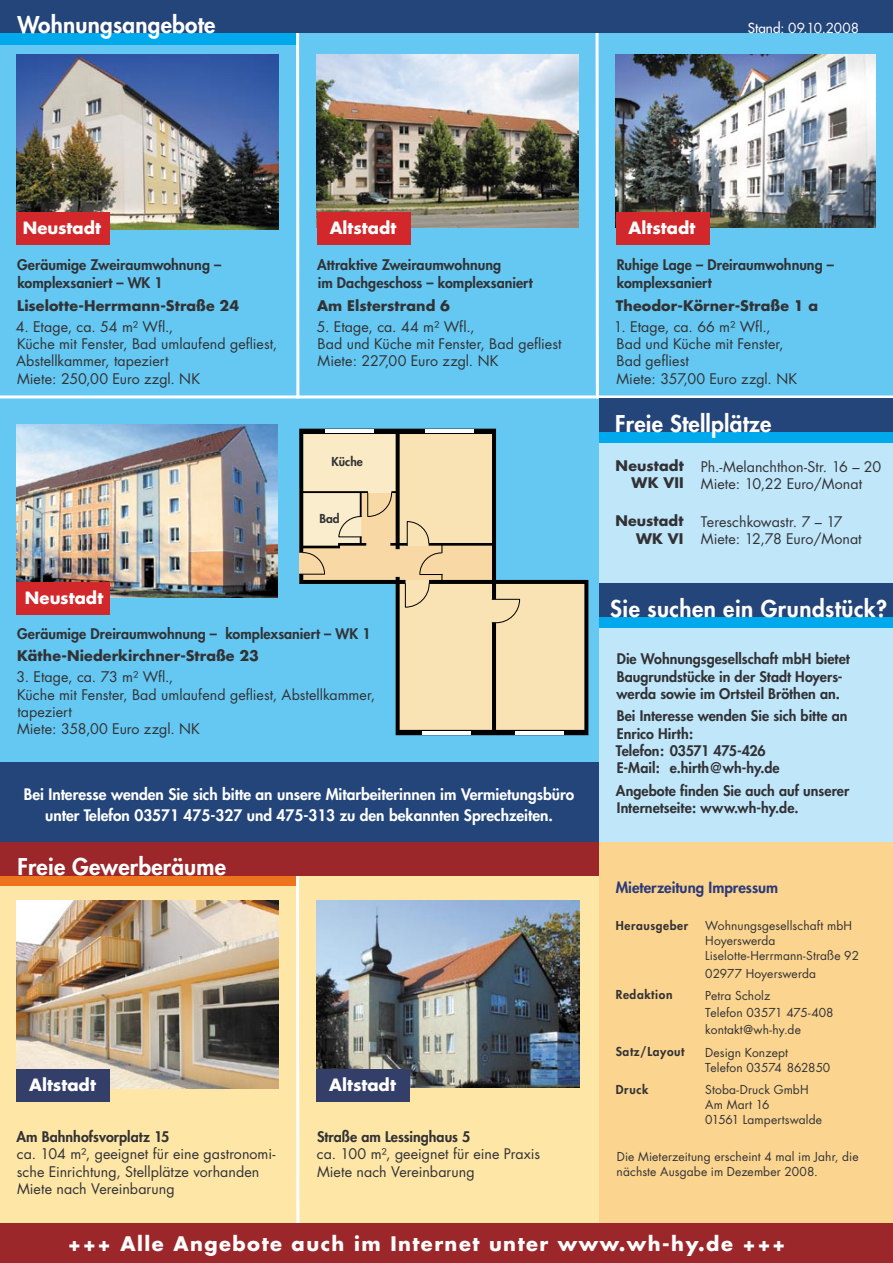
<style>
.page{position:relative;width:893px;height:1263px;background:#fff}
.page>*{position:absolute;margin:0;border:0;box-sizing:border-box;transform-origin:0 0}
.Themen{font:800 22.5px "Futura";letter-spacing:.01em;color:#fff}
.heavy{font:700 19.5px "Futura";letter-spacing:.075em;color:#fff}
.Mengentexte{font:700 16.5px "Futura";color:#fff}
.heavy-2{font:800 15.45px/21px "Futura";color:#fff;text-align:center}
.heavy-3{font:800 15px "Futura";color:#2d3a78}
.Mengentexte-2{font:14.25px/17.2px "Futura";letter-spacing:.005em;color:#323235}
.Mengentexte-3{font:800 14.25px/17.2px "Futura";color:#323235}
.Mengentexte-4{font:700 14.25px "Futura";letter-spacing:.005em;color:#323235}
.Mengentexte-5{font:800 14.25px "Futura";letter-spacing:-.02em;color:#323235}
.Bildunterschrift{font:13.5px "Futura";color:#fff}
.Mengentexte-6{font:12px/15px "Futura";letter-spacing:.01em;color:#323235}
.heavy-4{font:800 12px "Futura";letter-spacing:.05em;color:#323235}
.Unterüberschrift{font:800 12px "Futura";color:#323235}
.s1{font-style:inherit}
</style>
<div class="page">
<div style="left:599px;top:842px;width:294px;height:395px;background:#fbd58f"></div>
<div style="left:0;top:19px;width:893px;height:763px;background:#65c8f2"></div>
<div style="left:599px;top:399px;width:294px;height:191px;background:#c0e6fa"></div>
<div style="left:0;top:762px;width:599px;height:81px;background:#234579"></div>
<div style="left:0;top:843px;width:599px;height:395px;background:#fee6a7"></div>
<img style="left:317px;top:54px;width:261px;height:174px">
<img style="left:16px;top:424px;width:262px;height:174px">
<div style="left:599px;top:598px;width:294px;height:244px;background:#c0e6fa"></div>
<img style="left:16px;top:54px;width:263px;height:175px">
<div style="left:0;top:0;width:893px;height:33px;background:#234579"></div>
<div style="left:317px;top:212px;width:93px;height:33px;background:#d2282c"></div>
<hr style="left:0;top:395px;width:893px;height:3px;background:#fff">
<div style="left:0;top:33px;width:297px;height:12px;background:#00a9eb"></div>
<div style="left:16px;top:213px;width:94px;height:32px;background:#d2282c"></div>
<hr style="left:296px;top:33px;width:3px;height:365px;background:#fff">
<div style="left:599px;top:399px;width:294px;height:33px;background:#234579"></div>
<div style="left:599px;top:617px;width:294px;height:11px;background:#00a9eb"></div>
<div style="left:599px;top:584px;width:294px;height:33px;background:#234579"></div>
<div style="left:16px;top:583px;width:94px;height:32px;background:#d2282c"></div>
<img style="left:616px;top:54px;width:260px;height:174px">
<div style="left:616px;top:213px;width:93px;height:32px;background:#d2282c"></div>
<hr style="left:596px;top:33px;width:3px;height:365px;background:#fff">
<div style="left:599px;top:432px;width:294px;height:11px;background:#00a9eb"></div>
<img style="left:316px;top:900px;width:264px;height:187px">
<img style="left:16px;top:900px;width:263px;height:188px">
<hr style="left:296px;top:873px;width:3px;height:365px;background:#fff">
<div style="left:0;top:875px;width:296px;height:11px;background:#ed731d"></div>
<div style="left:0;top:842px;width:599px;height:33px;background:#9c272a"></div>
<div style="left:0;top:1223px;width:893px;height:40px;background:#9c272a"></div>
<div style="left:316px;top:1070px;width:94px;height:32px;background:#343f69"></div>
<div style="left:16px;top:1070px;width:94px;height:32px;background:#343f69"></div>
<svg style="left:299px;top:429px;width:289px;height:306px;fill:#f9e2b4"></svg>
<svg style="left:299px;top:492px;width:221px;height:131px"></svg>
<hr style="left:325px;top:429px;width:49px;height:4px;background:#fff">
<hr style="left:425px;top:429px;width:48px;height:4px;background:#fff">
<hr style="left:423px;top:731px;width:48px;height:3px;background:#fff">
<hr style="left:515px;top:731px;width:48px;height:3px;background:#fff">
<p class="Themen" style="left:17px;top:10px;width:199px">Wohnungsangebote</p>
<p class="Bildunterschrift" style="left:748px;top:19px;width:113px"><span class="s1">Stand:</span> 09.10.2008</p>
<p class="Mengentexte" style="left:23px;top:217px;width:80px">Neustadt</p>
<p class="Mengentexte-3" style="left:17px;top:256px;width:205px">Geräumige Zweiraumwohnung –</p>
<p class="Mengentexte-3" style="left:17px;top:274px;width:147px">komplexsaniert – WK 1</p>
<p class="Mengentexte-4" style="left:17px;top:296px;width:223px">Liselotte-Herrmann-Straße 24</p>
<p class="Mengentexte-2" style="left:16px;top:318px;width:159px">4. Etage, ca. 54 m² Wfl.,</p>
<p class="Mengentexte-2" style="left:16px;top:335px;width:263px">Küche mit Fenster, Bad umlaufend gefliest,<br>Abstellkammer, tapeziert</p>
<p class="Mengentexte-2" style="left:17px;top:370px;width:185px">Miete: 250,00 Euro zzgl. NK</p>
<p class="Mengentexte" style="left:25px;top:587px;width:80px">Neustadt</p>
<p class="Mengentexte" style="left:330px;top:216px;width:68px">Altstadt</p>
<p class="Mengentexte-3" style="left:317px;top:256px;width:186px">Attraktive Zweiraumwohnung</p>
<p class="Mengentexte-3" style="left:318px;top:274px;width:216px">im Dachgeschoss – komplexsaniert</p>
<p class="Mengentexte-4" style="left:317px;top:296px;width:135px">Am Elsterstrand 6</p>
<p class="Mengentexte-2" style="left:317px;top:318px;width:159px">5. Etage, ca. 44 m² Wfl.,</p>
<p class="Mengentexte-2" style="left:318px;top:335px;width:245px">Bad und Küche mit Fenster, Bad gefliest</p>
<p class="Mengentexte-2" style="left:318px;top:353px;width:182px">Miete: 227,00 Euro zzgl. NK</p>
<p class="Unterüberschrift" style="left:331px;top:454px;width:33px">Küche</p>
<p class="Unterüberschrift" style="left:319px;top:511px;width:22px">Bad</p>
<p class="Mengentexte-3" style="left:17px;top:625px;width:355px">Geräumige Dreiraumwohnung – komplexsaniert – WK 1</p>
<p class="Mengentexte-4" style="left:17px;top:647px;width:243px">Käthe-Niederkirchner-Straße 23</p>
<p class="Mengentexte-2" style="left:17px;top:669px;width:158px">3. Etage, ca. 73 m² Wfl.,</p>
<p class="Mengentexte-2" style="left:17px;top:686px;width:360px">Küche mit Fenster, Bad umlaufend gefliest, Abstellkammer, tapeziert</p>
<p class="Mengentexte-2" style="left:17px;top:720px;width:184px">Miete: 358,00 Euro zzgl. NK</p>
<p class="heavy-2" style="left:24px;top:784px;width:552px">Bei Interesse wenden Sie sich bitte an unsere Mitarbeiterinnen im Vermietungsbüro unter Telefon 03571 475-327 und 475-313 zu den bekannten Sprechzeiten.</p>
<p class="Themen" style="left:17px;top:853px;width:210px">Freie Gewerberäume</p>
<p class="Mengentexte" style="left:29px;top:1074px;width:68px">Altstadt</p>
<p class="Mengentexte" style="left:329px;top:1074px;width:68px">Altstadt</p>
<p class="Mengentexte-3" style="left:17px;top:1128px;width:154px">Am Bahnhofsvorplatz 15</p>
<p class="Mengentexte-2" style="left:17px;top:1145px;width:260px">ca. 104 m², geeignet für eine gastronomi&shy;sche Einrichtung, Stellplätze vorhanden</p>
<p class="Mengentexte-2" style="left:17px;top:1180px;width:159px">Miete nach Vereinbarung</p>
<p class="Mengentexte-3" style="left:317px;top:1128px;width:155px">Straße am Lessinghaus 5</p>
<p class="Mengentexte-2" style="left:317px;top:1145px;width:225px">ca. 100 m², geeignet für eine Praxis</p>
<p class="Mengentexte-2" style="left:317px;top:1163px;width:159px">Miete nach Vereinbarung</p>
<p class="Mengentexte" style="left:629px;top:217px;width:68px">Altstadt</p>
<p class="Mengentexte-3" style="left:617px;top:256px;width:219px">Ruhige Lage – Dreiraumwohnung –</p>
<p class="Mengentexte-3" style="left:617px;top:274px;width:96px">komplexsaniert</p>
<p class="Mengentexte-4" style="left:616px;top:296px;width:204px">Theodor-Körner-Straße 1 a</p>
<p class="Mengentexte-2" style="left:614px;top:318px;width:158px">1. Etage, ca. 66 m² Wfl.,</p>
<p class="Mengentexte-2" style="left:616px;top:335px;width:169px">Bad und Küche mit Fenster,</p>
<p class="Mengentexte-2" style="left:616px;top:353px;width:74px">Bad gefliest</p>
<p class="Mengentexte-2" style="left:616px;top:370px;width:182px">Miete: 357,00 Euro zzgl. NK</p>
<p class="Themen" style="left:615px;top:409px;width:158px">Freie Stellplätze</p>
<p class="Mengentexte-4" style="left:616px;top:456px;width:70px">Neustadt</p>
<p class="Mengentexte-4" style="left:632px;top:474px;width:54px">WK VII</p>
<p class="Mengentexte-4" style="left:615px;top:511px;width:70px">Neustadt</p>
<p class="Mengentexte-4" style="left:636px;top:529px;width:49px">WK VI</p>
<p class="Mengentexte-2" style="left:701px;top:458px;width:182px">Ph.-Melanchthon-Str. 16 – 20</p>
<p class="Mengentexte-2" style="left:701px;top:475px;width:163px">Miete: 10,22 Euro/Monat</p>
<p class="Mengentexte-2" style="left:701px;top:513px;width:143px">Tereschkowastr. 7 – 17</p>
<p class="Mengentexte-2" style="left:701px;top:531px;width:162px">Miete: 12,78 Euro/Monat</p>
<p class="Themen" style="left:610px;top:594px;width:278px">Sie suchen ein Grundstück?</p>
<p class="Mengentexte-3" style="left:616px;top:650px;width:235px">Die Wohnungsgesellschaft mbH bietet<br>Baugrundstücke in der Stadt Hoyers&shy;werda sowie im Ortsteil Bröthen an.</p>
<p class="Mengentexte-3" style="left:617px;top:707px;width:232px">Bei Interesse wenden Sie sich bitte an<br>Enrico Hirth:</p>
<p class="Mengentexte-5" style="left:616px;top:742px;width:152px">Telefon: 03571 475-426</p>
<p class="Mengentexte-3" style="left:617px;top:759px;width:164px">E-Mail: e.hirth@wh-hy.de</p>
<p class="Mengentexte-3" style="left:616px;top:782px;width:235px">Angebote finden Sie auch auf unserer<br>Internetseite: www.wh-hy.de.</p>
<p class="heavy-3" style="left:616px;top:878px;width:164px">Mieterzeitung Impressum</p>
<p class="heavy-4" style="left:616px;top:918px;width:74px">Herausgeber</p>
<p class="heavy-4" style="left:616px;top:987px;width:58px">Redaktion</p>
<p class="heavy-4" style="left:616px;top:1044px;width:70px">Satz/Layout</p>
<p class="heavy-4" style="left:616px;top:1082px;width:34px">Druck</p>
<p class="Mengentexte-6" style="left:705px;top:918px;width:148px">Wohnungsgesellschaft mbH</p>
<p class="Mengentexte-6" style="left:705px;top:933px;width:72px">Hoyerswerda</p>
<p class="Mengentexte-6" style="left:705px;top:948px;width:155px">Liselotte-Herrmann-Straße 92</p>
<p class="Mengentexte-6" style="left:705px;top:966px;width:112px">02977 Hoyerswerda</p>
<p class="Mengentexte-6" style="left:705px;top:989px;width:66px">Petra Scholz</p>
<p class="Mengentexte-6" style="left:705px;top:1005px;width:130px">Telefon 03571 475-408</p>
<p class="Mengentexte-6" style="left:705px;top:1022px;width:97px">kontakt@wh-hy.de</p>
<p class="Mengentexte-6" style="left:705px;top:1045px;width:84px">Design Konzept</p>
<p class="Mengentexte-6" style="left:705px;top:1060px;width:127px">Telefon 03574 862850</p>
<p class="Mengentexte-6" style="left:705px;top:1082px;width:105px">Stoba-Druck GmbH</p>
<p class="Mengentexte-6" style="left:705px;top:1097px;width:66px">Am Mart 16</p>
<p class="Mengentexte-6" style="left:705px;top:1112px;width:118px">01561 Lampertswalde</p>
<p class="Mengentexte-6" style="left:617px;top:1150px;width:243px">Die Mieterzeitung erscheint 4 mal im Jahr, die nächste Ausgabe im Dezember 2008.</p>
<p class="heavy" style="left:68px;top:1230px;width:719px">+++ Alle Angebote auch im Internet unter www.wh-hy.de +++</p>
</div>
